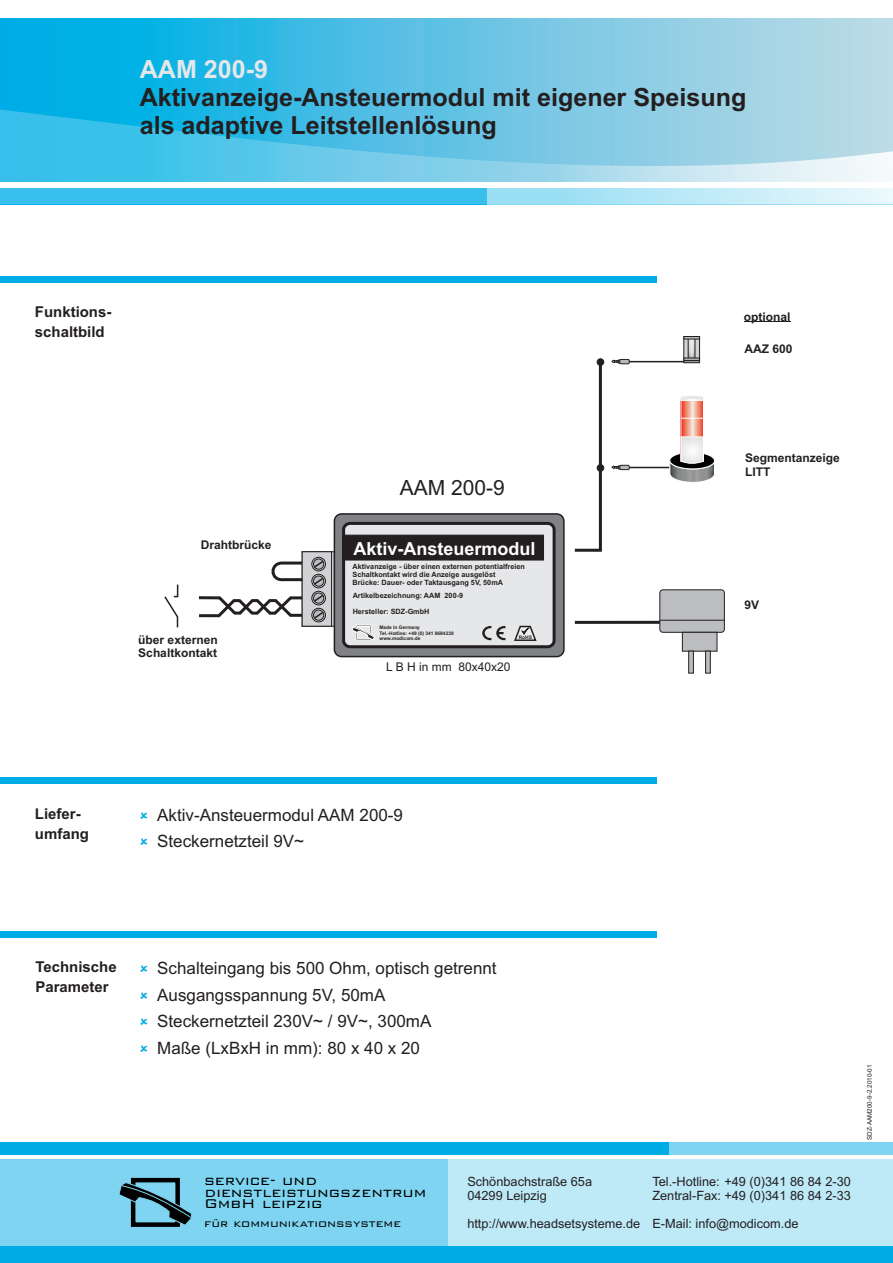
<style>
.page{position:relative;width:893px;height:1263px;background:#fff}
.page>*{position:absolute;margin:0;border:0;box-sizing:border-box;transform-origin:0 0}
.t1{font:700 25.05px/28px "Arial";color:#231f20}
.t2{font:700 25.05px "Arial";color:#e6e7e9}
.t3{font:21px "Arial";color:#231f20}
.t4{font:700 18px "Arial";color:#fff}
.t5{font:300 17.1px "Bank Gothic BT";color:#000}
.t6{font:16.95px/26.5px "Arial";color:#231f20}
.t7{font:700 15px/20.1px "Arial";color:#231f20}
.t8{font:300 13.2px "Bank Gothic BT";color:#000}
.t9{font:12.75px/14.2px "Arial";color:#231f20}
.t10{font:700 12px/13.4px "Arial";color:#231f20}
.t11{font:12px "Arial";color:#231f20}
.t12{font:700 7.35px/8.1px "Arial";color:#231f20}
.t13{font:6.45px "Arial";color:#231f20}
.t14{font:700 4.95px "Arial";color:#231f20}
.t15{font:700 4.8px/5.4px "Arial";color:#231f20}
</style>
<div class="page">
<svg style="left:0;top:18px;width:893px;height:91px;background:#5bc2e4"></svg>
<svg style="left:0;top:109px;width:893px;height:95px;background:#7acfea"></svg>
<hr style="left:626px;top:361px;width:63px;height:1px;background:#231f20">
<svg style="left:611px;top:359px;width:9px;height:4px"></svg>
<svg style="left:620px;top:359px;width:9px;height:5px"></svg>
<svg style="left:683px;top:336px;width:17px;height:27px"></svg>
<div style="left:597px;top:359px;width:7px;height:7px;background:#2e2b2c;border:1px solid #231f20;border-radius:50%"></div>
<div style="left:334px;top:513px;width:231px;height:144px;background:#808285;border:2px solid #231f20;border-radius:7px"></div>
<div style="left:342px;top:522px;width:214px;height:126px;background:#e6e7e9;border:3px solid #231f20;border-radius:6px"></div>
<div style="left:343px;top:535px;width:201px;height:25px;background:#231f20"></div>
<svg style="left:199px;top:551px;width:136px;height:75px"></svg>
<hr style="left:575px;top:621px;width:102px;height:3px;background:#231f20">
<div style="left:660px;top:590px;width:64px;height:42px;background:#bcbdc0;border:1px solid #231f20;border-radius:3px"></div>
<hr style="left:659px;top:620px;width:65px;height:1px;background:#231f20">
<svg style="left:574px;top:358px;width:29px;height:194px"></svg>
<svg style="left:164px;top:584px;width:15px;height:44px"></svg>
<svg style="left:482px;top:626px;width:23px;height:14px"></svg>
<svg style="left:514px;top:625px;width:23px;height:16px"></svg>
<svg style="left:352px;top:625px;width:23px;height:15px"></svg>
<hr style="left:744px;top:322px;width:46px;height:1px;background:#231f20">
<div style="left:0;top:1159px;width:893px;height:104px;background:#00ace5"></div>
<div style="left:0;top:1158px;width:893px;height:87px;background:#fff;opacity:.5"></div>
<div style="left:0;top:1143px;width:893px;height:12px;background:#00ace5"></div>
<div style="left:669px;top:1142px;width:224px;height:13px;background:#7fd5f1"></div>
<div style="left:131px;top:1178px;width:49px;height:49px;border:4px solid #000"></div>
<svg style="left:118px;top:1182px;width:74px;height:44px;background:#538b9d"></svg>
<div style="left:0;top:276px;width:656px;height:6px;background:#00ace5"></div>
<div style="left:0;top:778px;width:656px;height:6px;background:#00ace5"></div>
<div style="left:0;top:931px;width:656px;height:6px;background:#00ace5"></div>
<hr style="left:626px;top:467px;width:63px;height:1px;background:#231f20">
<svg style="left:611px;top:465px;width:9px;height:4px"></svg>
<svg style="left:620px;top:465px;width:9px;height:5px"></svg>
<div style="left:597px;top:464px;width:7px;height:7px;background:#231f20;border:1px solid #231f20;border-radius:50%"></div>
<svg style="left:683px;top:420px;width:19px;height:16px"></svg>
<div style="left:681px;top:418px;width:23px;height:43px;border:1px solid #fff"></div>
<svg style="left:669px;top:436px;width:48px;height:237px"></svg>
<svg style="left:683px;top:401px;width:19px;height:16px"></svg>
<div style="left:681px;top:399px;width:23px;height:20px;border:1px solid #fff"></div>
<svg style="left:680px;top:396px;width:24px;height:5px"></svg>
<div style="left:681px;top:396px;width:23px;height:3px;background:#dbdada;border:1px solid #ecedec;border-radius:50%"></div>
<h1 class="t2" style="left:140px;top:60px;width:130px">AAM 200-9</h1>
<h1 class="t1" style="left:140px;top:86px;width:608px">Aktivanzeige-Ansteuermodul mit eigener Speisung als adaptive Leitstellenlösung</h1>
<h3 class="t7" style="left:35px;top:303px;width:78px">Funktions&shy;schaltbild</h3>
<h3 class="t10" style="left:201px;top:539px;width:72px">Drahtbrücke</h3>
<h3 class="t10" style="left:138px;top:634px;width:81px">über externen<br>Schaltkontakt</h3>
<h2 class="t3" style="left:400px;top:479px;width:107px">AAM 200-9</h2>
<h3 class="t4" style="left:353px;top:542px;width:184px">Aktiv-Ansteuermodul</h3>
<p class="t12" style="left:352px;top:563px;width:174px">Aktivanzeige - über einen externen potentialfreien<br>Schaltkontakt wird die Anzeige ausgelöst<br>Brücke: Dauer- oder Taktausgang 5V, 50mA</p>
<p class="t12" style="left:353px;top:592px;width:112px">Artikelbezeichnung: AAM 200-9</p>
<p class="t12" style="left:353px;top:608px;width:78px">Hersteller: SDZ-GmbH</p>
<p class="t15" style="left:380px;top:625px;width:76px">Made in Germany<br>Tel.-Hotline: +49 (0) 341 8684230 www.modicom.de</p>
<p class="t14" style="left:519px;top:635px;width:15px">RoHS</p>
<h3 class="t11" style="left:386px;top:662px;width:126px">L B H in mm 80x40x20</h3>
<h3 class="t10" style="left:744px;top:311px;width:48px">optional</h3>
<h3 class="t10" style="left:744px;top:343px;width:50px">AAZ 600</h3>
<h3 class="t10" style="left:745px;top:453px;width:96px">Segmentanzeige<br>LITT</h3>
<h3 class="t10" style="left:744px;top:599px;width:16px">9V</h3>
<h3 class="t7" style="left:35px;top:805px;width:55px">Liefer&shy;umfang</h3>
<h3 class="t6" style="left:157px;top:803px;width:247px">Aktiv-Ansteuermodul AAM 200-9<br>Steckernetzteil 9V~</h3>
<h3 class="t7" style="left:36px;top:958px;width:83px">Technische<br>Parameter</h3>
<h3 class="t6" style="left:157px;top:956px;width:341px">Schalteingang bis 500 Ohm, optisch getrennt Ausgangsspannung 5V, 50mA Steckernetzteil 230V~ / 9V~, 300mA<br>Maße (LxBxH in mm): 80 x 40 x 20</h3>
<h3 class="t5" style="left:204px;top:1172px;width:115px">service- und</h3>
<h3 class="t5" style="left:204px;top:1183px;width:224px">dienstleistungszentrum</h3>
<h3 class="t5" style="left:204px;top:1195px;width:120px">GmbH leipzig</h3>
<h3 class="t8" style="left:204px;top:1216px;width:198px">für kommunikationssysteme</h3>
<h3 class="t9" style="left:467px;top:1175px;width:126px">Schönbachstraße 65a<br>04299 Leipzig</h3>
<h3 class="t9" style="left:467px;top:1218px;width:174px">http://www.headsetsysteme.de</h3>
<h3 class="t9" style="left:652px;top:1175px;width:200px">Tel.-Hotline: +49 (0)341 86 84 2-30<br>Zentral-Fax: +49 (0)341 86 84 2-33</h3>
<h3 class="t9" style="left:652px;top:1218px;width:148px">E-Mail: info@modicom.de</h3>
<p class="t13" style="left:867px;top:1140px;width:77px;rotate:-90deg">SDZ-AAM200-9-2.2010-01</p>
</div>
